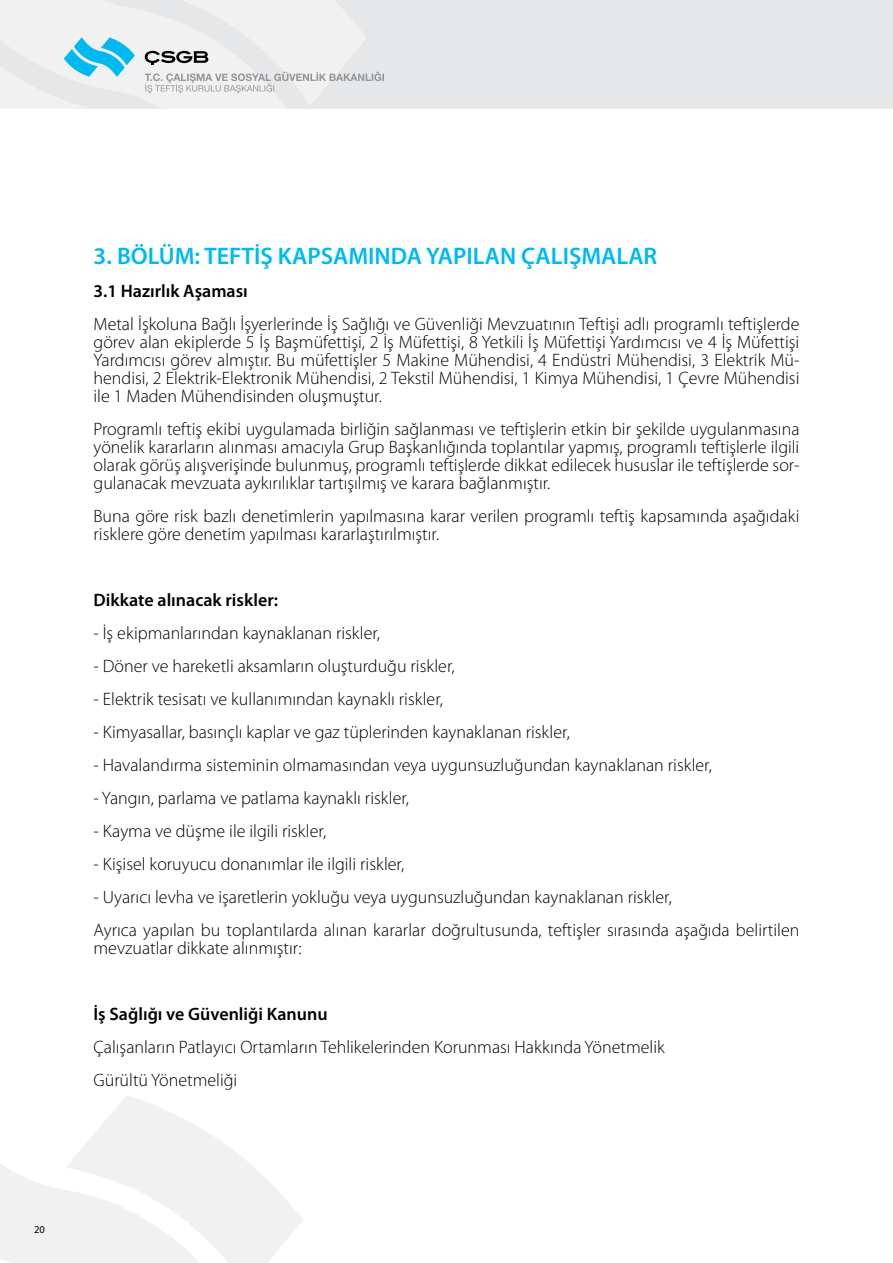
<style>
.page{position:relative;width:893px;height:1263px;background:#fff}
.page>*{position:absolute;margin:0;border:0;box-sizing:border-box;transform-origin:0 0}
.t1{font:600 24px "Myriad Pro";color:#00b9f1}
.t2{font:300 18px/18px "Myriad Pro";color:#000}
.t3{font:600 18px "Myriad Pro";color:#000}
.t4{font:10.5px "Myriad Pro";color:#000}
</style>
<div class="page">
<svg style="left:0;top:1096px;width:303px;height:167px"></svg>
<div style="left:0;top:0;width:892px;height:108px;background:#e6e7e8"></div>
<svg style="left:0;top:0;width:384px;height:108px"></svg>
<h1 class="t1" style="left:94px;top:241px;width:565px">3. BÖLÜM: TEFTİŞ KAPSAMINDA YAPILAN ÇALIŞMALAR</h1>
<p class="t3" style="left:94px;top:280px;width:156px">3.1 Hazırlık Aşaması</p>
<p class="t2" style="left:94px;top:316px;width:707px;text-align:justify">Metal İşkoluna Bağlı İşyerlerinde İş Sağlığı ve Güvenliği Mevzuatının Teftişi adlı programlı teftişlerde görev alan ekiplerde 5 İş Başmüfettişi, 2 İş Müfettişi, 8 Yetkili İş Müfettişi Yardımcısı ve 4 İş Müfettişi Yardımcısı görev almıştır. Bu müfettişler 5 Makine Mühendisi, 4 Endüstri Mühendisi, 3 Elektrik Mü&shy;hendisi, 2 Elektrik-Elektronik Mühendisi, 2 Tekstil Mühendisi, 1 Kimya Mühendisi, 1 Çevre Mühendisi ile 1 Maden Mühendisinden oluşmuştur.</p>
<p class="t2" style="left:94px;top:421px;width:707px;text-align:justify">Programlı teftiş ekibi uygulamada birliğin sağlanması ve teftişlerin etkin bir şekilde uygulanmasına yönelik kararların alınması amacıyla Grup Başkanlığında toplantılar yapmış, programlı teftişlerle ilgili olarak görüş alışverişinde bulunmuş, programlı teftişlerde dikkat edilecek hususlar ile teftişlerde sor&shy;gulanacak mevzuata aykırılıklar tartışılmış ve karara bağlanmıştır.</p>
<p class="t2" style="left:94px;top:508px;width:707px">Buna göre risk bazlı denetimlerin yapılmasına karar verilen programlı teftiş kapsamında aşağıdaki risklere göre denetim yapılması kararlaştırılmıştır.</p>
<p class="t3" style="left:94px;top:589px;width:186px">Dikkate alınacak riskler:</p>
<p class="t2" style="left:94px;top:625px;width:288px">- İş ekipmanlarından kaynaklanan riskler,</p>
<p class="t2" style="left:94px;top:658px;width:363px">- Döner ve hareketli aksamların oluşturduğu riskler,</p>
<p class="t2" style="left:94px;top:691px;width:351px">- Elektrik tesisatı ve kullanımından kaynaklı riskler,</p>
<p class="t2" style="left:94px;top:724px;width:478px">- Kimyasallar, basınçlı kaplar ve gaz tüplerinden kaynaklanan riskler,</p>
<p class="t2" style="left:94px;top:757px;width:620px">- Havalandırma sisteminin olmamasından veya uygunsuzluğundan kaynaklanan riskler,</p>
<p class="t2" style="left:94px;top:790px;width:317px">- Yangın, parlama ve patlama kaynaklı riskler,</p>
<p class="t2" style="left:94px;top:822px;width:234px">- Kayma ve düşme ile ilgili riskler,</p>
<p class="t2" style="left:94px;top:855px;width:312px">- Kişisel koruyucu donanımlar ile ilgili riskler,</p>
<p class="t2" style="left:94px;top:881px;width:707px;line-height:33px">- Uyarıcı levha ve işaretlerin yokluğu veya uygunsuzluğundan kaynaklanan riskler,<br>Ayrıca yapılan bu toplantılarda alınan kararlar doğrultusunda, teftişler sırasında aşağıda belirtilen</p>
<p class="t2" style="left:94px;top:939px;width:210px">mevzuatlar dikkate alınmıştır:</p>
<p class="t3" style="left:94px;top:1003px;width:236px">İş Sağlığı ve Güvenliği Kanunu</p>
<p class="t2" style="left:94px;top:1031px;width:573px;line-height:33px">Çalışanların Patlayıcı Ortamların Tehlikelerinden Korunması Hakkında Yönetmelik<br>Gürültü Yönetmeliği</p>
<p class="t4" style="left:34px;top:1223px;width:12px">20</p>
</div>
